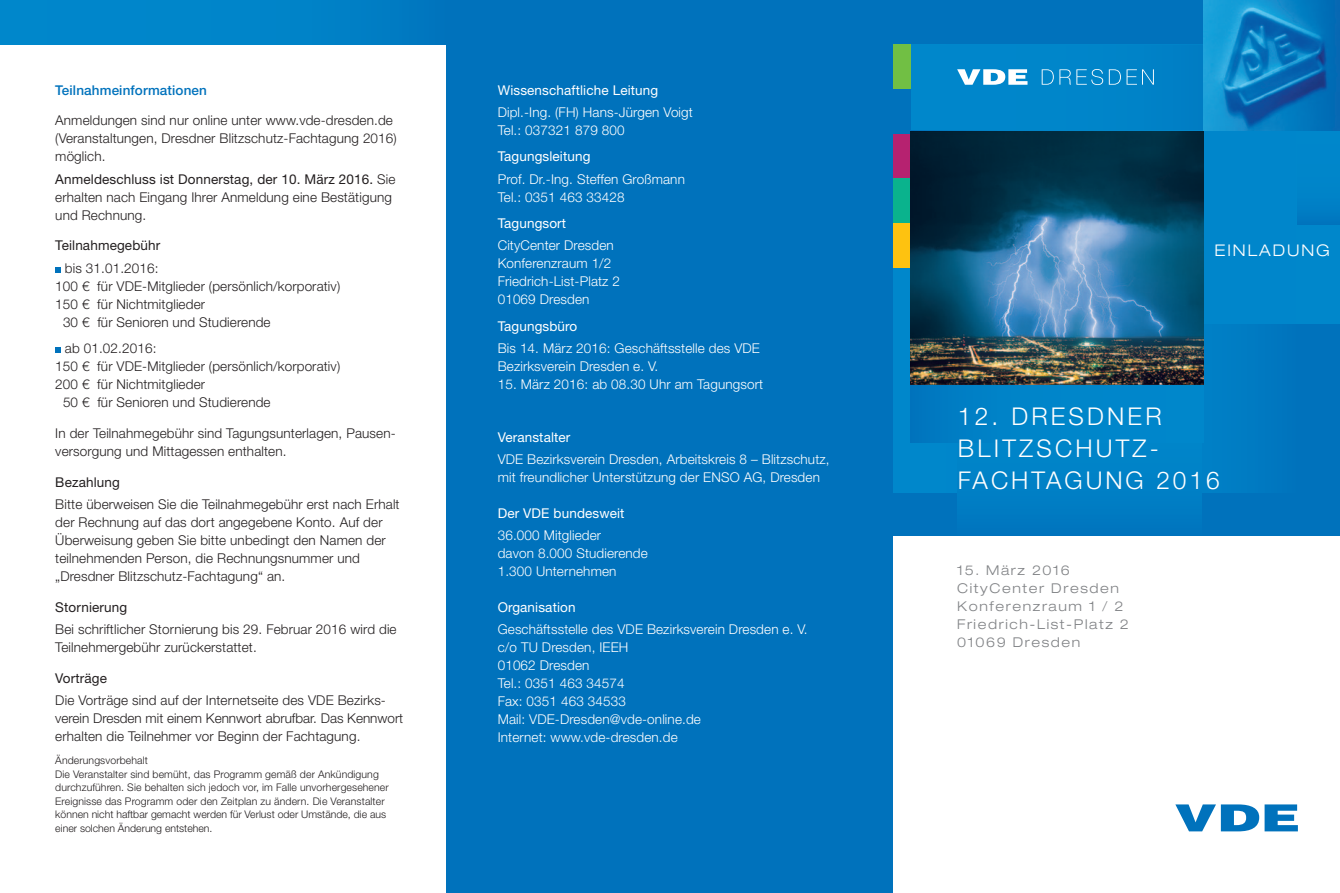
<style>
.page{position:relative;width:1340px;height:893px;background:#fff}
.page>*{position:absolute;margin:0;border:0;box-sizing:border-box;transform-origin:0 0}
.t1{font:300 24.45px/32.1px "Helvetica Neue LT Std";letter-spacing:.13em;color:#fff}
.t2{font:300 expanded 16.05px "Helvetica Neue LT Std";letter-spacing:.12em;color:#fff}
.t3{font:300 13.5px/18px "Helvetica Neue LT Std";letter-spacing:.01em;color:#231f20}
.t4{font:300 13.5px/18px "Helvetica Neue LT Std";letter-spacing:.01em;color:#fff}
.t5{font:13.5px "Helvetica Neue LT Std";letter-spacing:.01em;color:#fff}
.t6{font:300 expanded 13.5px/18px "Helvetica Neue LT Std";letter-spacing:.12em;color:#808285}
.t7{font:13.5px "Helvetica Neue LT Std";letter-spacing:.01em;color:#231f20}
.t8{font:500 13.5px "Helvetica Neue LT Std";letter-spacing:.01em;color:#0072bc}
.t9{font:300 10.5px/13.5px "Helvetica Neue LT Std";letter-spacing:.01em;color:#231f20}
.s1{font-weight:400}
</style>
<div class="page">
<svg style="left:1175px;top:804px;width:122px;height:27px"></svg>
<div style="left:0;top:0;width:446px;height:45px;background:linear-gradient(to right,#008ace,#007bc2)"></div>
<div style="left:446px;top:0;width:447px;height:893px;background:#0072bc"></div>
<svg style="left:55px;top:267px;width:6px;height:6px"></svg>
<svg style="left:55px;top:348px;width:6px;height:5px"></svg>
<div style="left:893px;top:0;width:446px;height:536px;background:#0072bc"></div>
<div style="left:893px;top:45px;width:404px;height:447px;background:#007dc4"></div>
<div style="left:894px;top:46px;width:352px;height:85px;background:#0086ca"></div>
<div style="left:910px;top:131px;width:429px;height:192px;background:#0086cb"></div>
<div style="left:957px;top:322px;width:243px;height:214px;background:#0080c6"></div>
<div style="left:910px;top:131px;width:293px;height:311px;background:linear-gradient(to right,#007bc2,#008ace)"></div>
<div style="left:893px;top:45px;width:17px;height:44px;background:#71bf44"></div>
<div style="left:893px;top:134px;width:17px;height:45px;background:#b62270"></div>
<div style="left:893px;top:179px;width:17px;height:44px;background:#0ab38d"></div>
<div style="left:893px;top:223px;width:17px;height:45px;background:#fec210"></div>
<div style="left:893px;top:89px;width:17px;height:45px;background:#0072bc"></div>
<img style="left:1203px;top:0;width:125px;height:131px">
<div style="left:1297px;top:131px;width:42px;height:94px;background:linear-gradient(to right,#0083c8,#0083c8)"></div>
<svg style="left:957px;top:69px;width:70px;height:16px"></svg>
<svg style="left:1041px;top:69px;width:12px;height:16px"></svg>
<svg style="left:1059px;top:69px;width:11px;height:16px"></svg>
<svg style="left:1076px;top:69px;width:44px;height:16px"></svg>
<svg style="left:1126px;top:69px;width:10px;height:16px"></svg>
<svg style="left:1142px;top:69px;width:11px;height:16px"></svg>
<img style="left:910px;top:131px;width:293px;height:253px">
<p class="t8" style="left:55px;top:82px;width:153px">Teilnahmeinformationen</p>
<p class="t3" style="left:55px;top:111px;width:343px">Anmeldungen sind nur online unter www.vde-dresden.de (Veranstaltungen, Dresdner Blitzschutz-Fachtagung 2016) möglich.</p>
<p class="t3" style="left:55px;top:169px;width:342px"><span class="s1">Anmeldeschluss ist Donnerstag, der 10. März 2016.</span> Sie erhalten nach Eingang Ihrer Anmeldung eine Bestätigung und Rechnung.</p>
<p class="t7" style="left:55px;top:237px;width:106px">Teilnahmegebühr</p>
<p class="t3" style="left:65px;top:259px;width:95px">bis 31.01.2016:</p>
<p class="t3" style="left:55px;top:277px;width:286px">100 € für VDE-Mitglieder (persönlich/korporativ)</p>
<p class="t3" style="left:55px;top:295px;width:151px">150 € für Nichtmitglieder</p>
<p class="t3" style="left:63px;top:313px;width:209px">30 € für Senioren und Studierende</p>
<p class="t3" style="left:65px;top:339px;width:93px">ab 01.02.2016:</p>
<p class="t3" style="left:55px;top:357px;width:286px">150 € für VDE-Mitglieder (persönlich/korporativ)</p>
<p class="t3" style="left:55px;top:375px;width:151px">200 € für Nichtmitglieder</p>
<p class="t3" style="left:63px;top:393px;width:209px">50 € für Senioren und Studierende</p>
<p class="t3" style="left:55px;top:424px;width:342px">In der Teilnahmegebühr sind Tagungsunterlagen, Pausen&shy;versorgung und Mittagessen enthalten.</p>
<p class="t7" style="left:55px;top:474px;width:66px">Bezahlung</p>
<p class="t3" style="left:55px;top:495px;width:346px">Bitte überweisen Sie die Teilnahmegebühr erst nach Erhalt der Rechnung auf das dort angegebene Konto. Auf der Überweisung geben Sie bitte unbedingt den Namen der teilnehmenden Person, die Rechnungsnummer und „Dresdner Blitzschutz-Fachtagung“ an.</p>
<p class="t7" style="left:55px;top:599px;width:73px">Stornierung</p>
<p class="t3" style="left:55px;top:620px;width:343px">Bei schriftlicher Stornierung bis 29. Februar 2016 wird die<br>Teilnehmergebühr zurückerstattet.</p>
<p class="t7" style="left:55px;top:670px;width:53px">Vorträge</p>
<p class="t3" style="left:55px;top:691px;width:349px">Die Vorträge sind auf der Internetseite des VDE Bezirks&shy;verein Dresden mit einem Kennwort abrufbar. Das Kennwort erhalten die Teilnehmer vor Beginn der Fachtagung.</p>
<p class="t9" style="left:55px;top:753px;width:335px">Änderungsvorbehalt<br>Die Veranstalter sind bemüht, das Programm gemäß der Ankündigung durchzuführen. Sie behalten sich jedoch vor, im Falle unvorhergesehener Ereignisse das Programm oder den Zeitplan zu ändern. Die Veranstalter können nicht haftbar gemacht werden für Verlust oder Umstände, die aus einer solchen Änderung entstehen.</p>
<p class="t5" style="left:497px;top:82px;width:162px">Wissenschaftliche Leitung</p>
<p class="t4" style="left:497px;top:103px;width:197px">Dipl.-Ing. (FH) Hans-Jürgen Voigt<br>Tel.: 037321 879 800</p>
<p class="t5" style="left:497px;top:149px;width:94px">Tagungsleitung</p>
<p class="t4" style="left:497px;top:170px;width:189px">Prof. Dr.-Ing. Steffen Großmann<br>Tel.: 0351 463 33428</p>
<p class="t5" style="left:497px;top:215px;width:70px">Tagungsort</p>
<p class="t4" style="left:497px;top:236px;width:124px">CityCenter Dresden<br>Konferenzraum 1/2<br>Friedrich-List-Platz 2<br>01069 Dresden</p>
<p class="t5" style="left:497px;top:318px;width:81px">Tagungsbüro</p>
<p class="t4" style="left:497px;top:339px;width:264px">Bis 14. März 2016: Geschäftsstelle des VDE<br>Bezirksverein Dresden e. V.</p>
<p class="t4" style="left:497px;top:375px;width:267px">15. März 2016: ab 08.30 Uhr am Tagungsort</p>
<p class="t5" style="left:497px;top:429px;width:74px">Veranstalter</p>
<p class="t4" style="left:497px;top:450px;width:333px">VDE Bezirksverein Dresden, Arbeitskreis 8 – Blitzschutz, mit freundlicher Unterstützung der ENSO AG, Dresden</p>
<p class="t5" style="left:497px;top:505px;width:128px">Der VDE bundesweit</p>
<p class="t4" style="left:497px;top:526px;width:152px">36.000 Mitglieder<br>davon 8.000 Studierende<br>1.300 Unternehmen</p>
<p class="t5" style="left:497px;top:599px;width:79px">Organisation</p>
<p class="t4" style="left:497px;top:620px;width:311px">Geschäftsstelle des VDE Bezirksverein Dresden e. V. c/o TU Dresden, IEEH<br>01062 Dresden<br>Tel.: 0351 463 34574<br>Fax: 0351 463 34533<br>Mail: VDE-Dresden@vde-online.de<br>Internet: www.vde-dresden.de</p>
<p class="t2" style="left:1214px;top:240px;width:117px">Einladung</p>
<h1 class="t1" style="left:957px;top:399px;width:263px">12. DRESDNER<br>BLITZSCHUTZ-<br>FACHTAGUNG 2016</h1>
<p class="t6" style="left:957px;top:561px;width:173px">15. März 2016<br>CityCenter Dresden<br>Konferenzraum 1 / 2<br>Friedrich-List-Platz 2<br>01069 Dresden</p>
</div>
